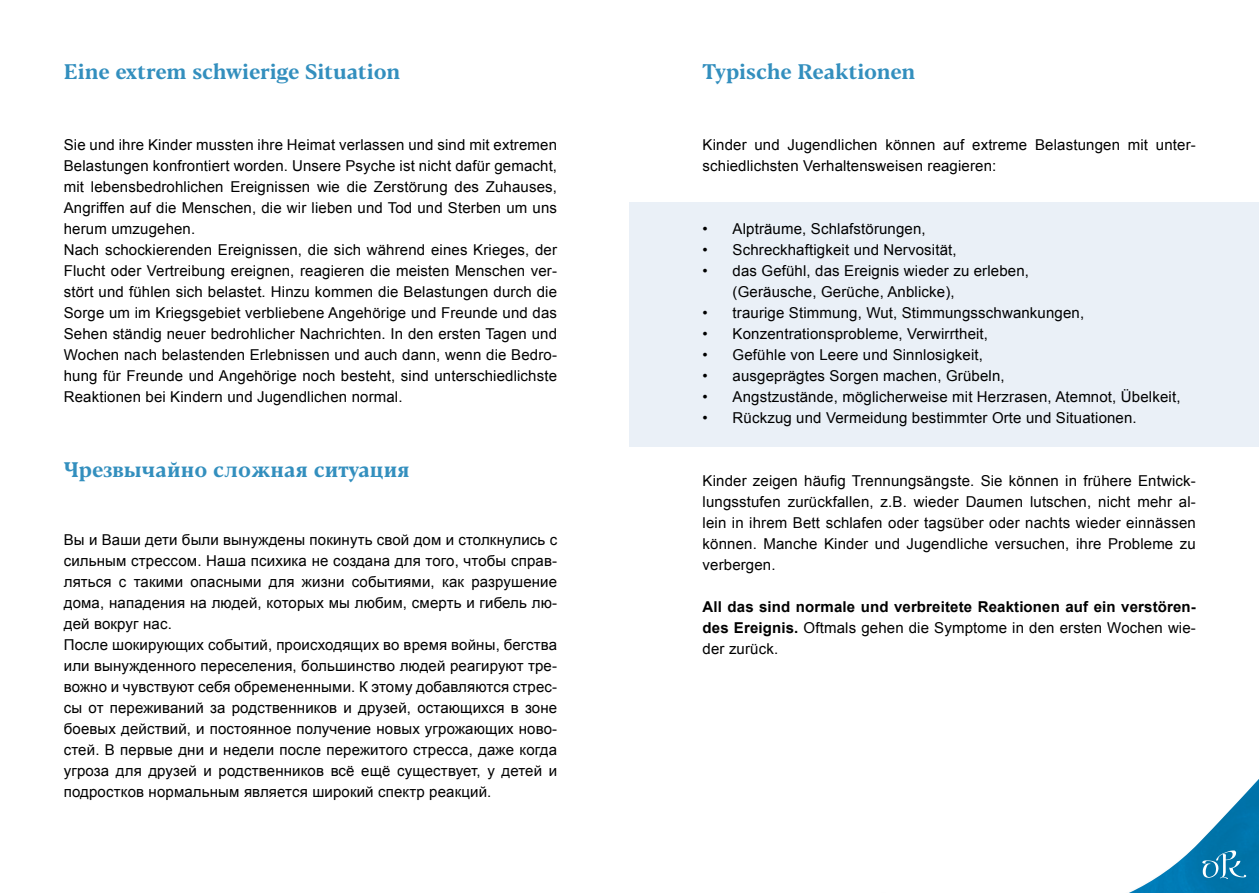
<style>
.page{position:relative;width:1259px;height:893px;background:#fff}
.page>*{position:absolute;margin:0;border:0;box-sizing:border-box;transform-origin:0 0}
.t1{font:700 21px "Blacker Text";color:#338fbe}
.t2{font:15px/21px "Arial";letter-spacing:.01em;color:#000}
.t3{font:700 15px/21px "Arial";letter-spacing:.01em;color:#000;text-align:justify}
.s1{font-weight:400}
</style>
<div class="page">
<div style="left:629px;top:202px;width:630px;height:244px;background:#eaf0f7"></div>
<svg style="left:1129px;top:779px;width:130px;height:114px"></svg>
<h1 class="t1" style="left:64px;top:59px;width:338px">Eine extrem schwierige Situation</h1>
<p class="t2" style="left:64px;top:134px;width:495px">Sie und ihre Kinder mussten ihre Heimat verlassen und sind mit extremen Belastungen konfrontiert worden. Unsere Psyche ist nicht dafür gemacht, mit lebensbedrohlichen Ereignissen wie die Zerstörung des Zuhauses, Angriffen auf die Menschen, die wir lieben und Tod und Sterben um uns herum umzugehen.<br>Nach schockierenden Ereignissen, die sich während eines Krieges, der Flucht oder Vertreibung ereignen, reagieren die meisten Menschen ver&shy;stört und fühlen sich belastet. Hinzu kommen die Belastungen durch die Sorge um im Kriegsgebiet verbliebene Angehörige und Freunde und das Sehen ständig neuer bedrohlicher Nachrichten. In den ersten Tagen und Wochen nach belastenden Erlebnissen und auch dann, wenn die Bedro&shy;hung für Freunde und Angehörige noch besteht, sind unterschiedlichste Reaktionen bei Kindern und Jugendlichen normal.</p>
<h1 class="t1" style="left:64px;top:457px;width:347px">Чрезвычайно сложная ситуация</h1>
<p class="t2" style="left:64px;top:530px;width:495px">Вы и Ваши дети были вынуждены покинуть свой дом и столкнулись с сильным стрессом. Наша психика не создана для того, чтобы справ&shy;ляться с такими опасными для жизни событиями, как разрушение дома, нападения на людей, которых мы любим, смерть и гибель лю&shy;дей вокруг нас.<br>После шокирующих событий, происходящих во время войны, бегства или вынужденного переселения, большинство людей реагируют тре&shy;вожно и чувствуют себя обремененными. К этому добавляются стрес&shy;сы от переживаний за родственников и друзей, остающихся в зоне боевых действий, и постоянное получение новых угрожающих ново&shy;стей. В первые дни и недели после пережитого стресса, даже когда угроза для друзей и родственников всё ещё существует, у детей и подростков нормальным является широкий спектр реакций.</p>
<h1 class="t1" style="left:702px;top:59px;width:214px">Typische Reaktionen</h1>
<p class="t2" style="left:702px;top:134px;width:495px">Kinder und Jugendlichen können auf extreme Belastungen mit unter&shy;schiedlichsten Verhaltensweisen reagieren:</p>
<p class="t2" style="left:702px;top:218px;width:225px">• Alpträume, Schlafstörungen,</p>
<p class="t2" style="left:702px;top:239px;width:256px">• Schreckhaftigkeit und Nervosität,</p>
<p class="t2" style="left:732px;top:260px;width:298px;text-indent:-30px">• das Gefühl, das Ereignis wieder zu erleben, (Geräusche, Gerüche, Anblicke),</p>
<p class="t2" style="left:702px;top:302px;width:383px">• traurige Stimmung, Wut, Stimmungsschwankungen,</p>
<p class="t2" style="left:702px;top:323px;width:287px">• Konzentrationsprobleme, Verwirrtheit,</p>
<p class="t2" style="left:702px;top:344px;width:282px">• Gefühle von Leere und Sinnlosigkeit,</p>
<p class="t2" style="left:702px;top:365px;width:304px">• ausgeprägtes Sorgen machen, Grübeln,</p>
<p class="t2" style="left:702px;top:386px;width:479px">• Angstzustände, möglicherweise mit Herzrasen, Atemnot, Übelkeit,</p>
<p class="t2" style="left:702px;top:407px;width:436px">• Rückzug und Vermeidung bestimmter Orte und Situationen.</p>
<p class="t2" style="left:702px;top:470px;width:495px;text-align:justify">Kinder zeigen häufig Trennungsängste. Sie können in frühere Entwick&shy;lungsstufen zurückfallen, z.B. wieder Daumen lutschen, nicht mehr al&shy;lein in ihrem Bett schlafen oder tagsüber oder nachts wieder einnässen können. Manche Kinder und Jugendliche versuchen, ihre Probleme zu verbergen.</p>
<p class="t3" style="left:702px;top:597px;width:495px">All das sind normale und verbreitete Reaktionen auf ein verstören&shy;des Ereignis. <span class="s1">Oftmals gehen die Symptome in den ersten Wochen wie&shy;der zurück.</span></p>
</div>
